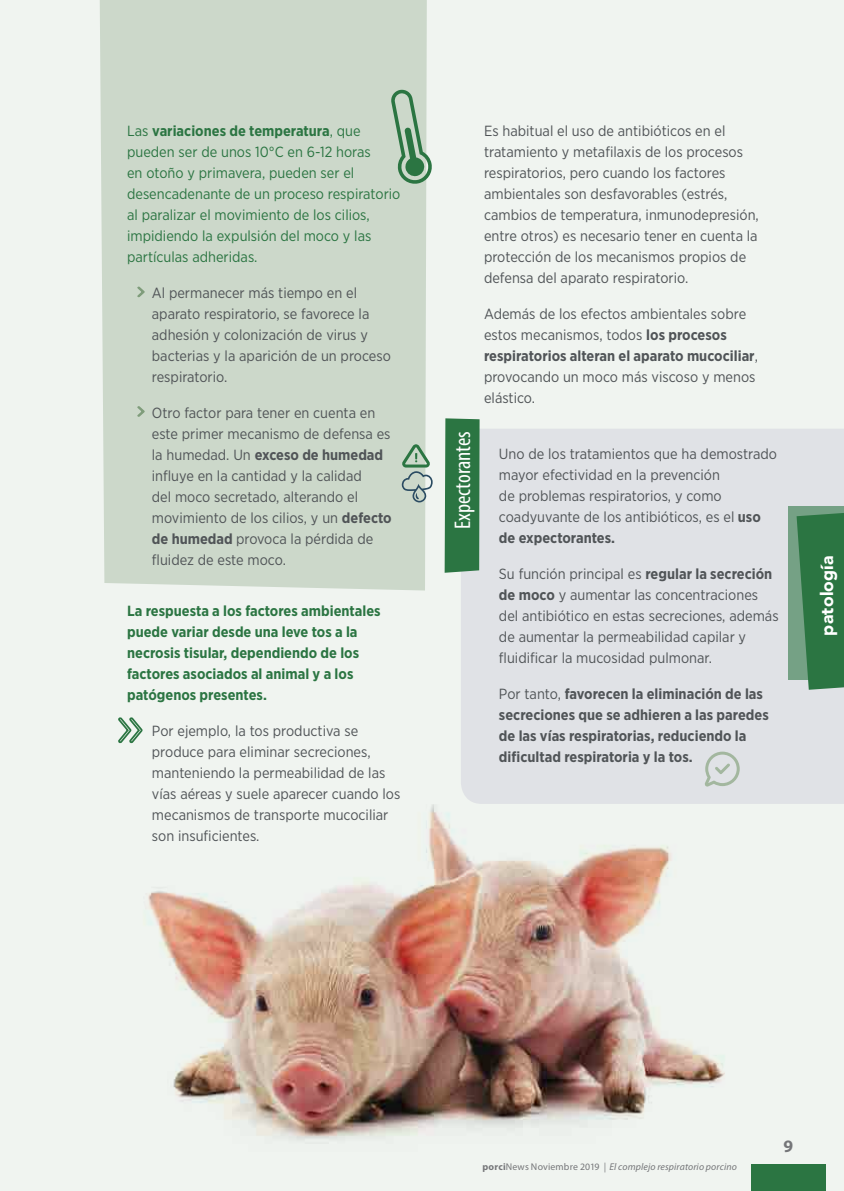
<style>
.page{position:relative;width:844px;height:1191px;background:#fff}
.page>*{position:absolute;margin:0;border:0;box-sizing:border-box;transform-origin:0 0}
.t1{font:condensed 22.75px "Myriad Pro";color:#fff}
.t2{font:900 17.5px "Avenir";letter-spacing:.01em;color:#fff}
.t3{font:700 17.5px "Myriad Pro";color:#757679}
.t4{font:14.7px/21px "Gotham Narrow";color:#505457}
.t5{font:14.7px/21px "Gotham Narrow";color:#2b7542}
.t6{font:700 14.7px/21px "Gotham Narrow";color:#2b7542}
.t7{font:700 14.7px/21px "Gotham Narrow";color:#505457}
.t8{font:italic 9.8px "Myriad Pro";letter-spacing:.015em;color:#757679}
.s1{font-weight:700}
.s2{font-weight:400}
.s3{font-weight:700;font-style:normal}
.s4{font-style:normal}
</style>
<div class="page">
<div style="left:0;top:0;width:843px;height:1191px;background:#f0f4f0"></div>
<img style="left:148px;top:804px;width:577px;height:336px">
<div style="left:461px;top:429px;width:382px;height:375px;background:#e0e2e6"></div>
<div style="left:444px;top:418px;width:35px;height:155px;background:#2b7542"></div>
<div style="left:100px;top:0;width:327px;height:590px;background:#ccd8ca"></div>
<svg style="left:390px;top:89px;width:42px;height:96px;background:#9ebca4"></svg>
<svg style="left:401px;top:444px;width:31px;height:58px"></svg>
<svg style="left:118px;top:717px;width:25px;height:27px"></svg>
<svg style="left:704px;top:751px;width:35px;height:35px"></svg>
<svg style="left:136px;top:285px;width:10px;height:13px"></svg>
<svg style="left:136px;top:405px;width:10px;height:13px"></svg>
<div style="left:788px;top:506px;width:55px;height:174px;background:#75a185"></div>
<svg style="left:796px;top:513px;width:47px;height:177px;background:#387d4e"></svg>
<div style="left:751px;top:1164px;width:75px;height:27px;background:#2b7542"></div>
<p class="t5" style="left:127px;top:120px;width:275px">Las <span class="s1">variaciones de temperatura</span>, que pueden ser de unos 10°C en 6-12 horas<br>en otoño y primavera, pueden ser el desencadenante de un proceso respiratorio al paralizar el movimiento de los cilios, impidiendo la expulsión del moco y las partículas adheridas.</p>
<p class="t4" style="left:152px;top:282px;width:240px">Al permanecer más tiempo en el aparato respiratorio, se favorece la adhesión y colonización de virus y bacterias y la aparición de un proceso respiratorio.</p>
<p class="t4" style="left:152px;top:402px;width:241px">Otro factor para tener en cuenta en este primer mecanismo de defensa es la humedad. Un <span class="s1">exceso de humedad </span>influye en la cantidad y la calidad<br>del moco secretado, alterando el movimiento de los cilios, y un <span class="s1">defecto de humedad</span> provoca la pérdida de fluidez de este moco.</p>
<p class="t6" style="left:127px;top:600px;width:255px">La respuesta a los factores ambientales puede variar desde una leve tos a la necrosis tisular, dependiendo de los factores asociados al animal y a los patógenos presentes.</p>
<p class="t4" style="left:152px;top:719px;width:250px">Por ejemplo, la tos productiva se produce para eliminar secreciones, manteniendo la permeabilidad de las vías aéreas y suele aparecer cuando los mecanismos de transporte mucociliar son insuficientes.</p>
<p class="t4" style="left:484px;top:120px;width:276px">Es habitual el uso de antibióticos en el tratamiento y metafilaxis de los procesos respiratorios, pero cuando los factores ambientales son desfavorables (estrés, cambios de temperatura, inmunodepresión, entre otros) es necesario tener en cuenta la protección de los mecanismos propios de defensa del aparato respiratorio.</p>
<p class="t4" style="left:484px;top:303px;width:275px">Además de los efectos ambientales sobre estos mecanismos, todos <span class="s1">los procesos respiratorios alteran el aparato mucociliar</span>, provocando un moco más viscoso y menos elástico.</p>
<h1 class="t1" style="left:448px;top:529px;width:99px;rotate:-90deg">Expectorantes</h1>
<p class="t4" style="left:499px;top:443px;width:279px">Uno de los tratamientos que ha demostrado mayor efectividad en la prevención<br>de problemas respiratorios, y como coadyuvante de los antibióticos, es el <span class="s1">uso de expectorantes.</span></p>
<p class="t4" style="left:499px;top:563px;width:281px">Su función principal es <span class="s1">regular la secreción de moco</span> y aumentar las concentraciones del antibiótico en estas secreciones, además de aumentar la permeabilidad capilar y fluidificar la mucosidad pulmonar.</p>
<p class="t7" style="left:499px;top:683px;width:271px"><span class="s2">Por tanto,</span> favorecen la eliminación de las secreciones que se adhieren a las paredes de las vías respiratorias, reduciendo la dificultad respiratoria y la tos.</p>
<p class="t2" style="left:812px;top:635px;width:81px;rotate:-90deg">patología</p>
<p class="t8" style="left:482px;top:1160px;width:256px"><span class="s3">porci</span><span class="s4">News Noviembre 2019</span> | El complejo respiratorio porcino</p>
<p class="t3" style="left:783px;top:1134px;width:11px">9</p>
</div>
